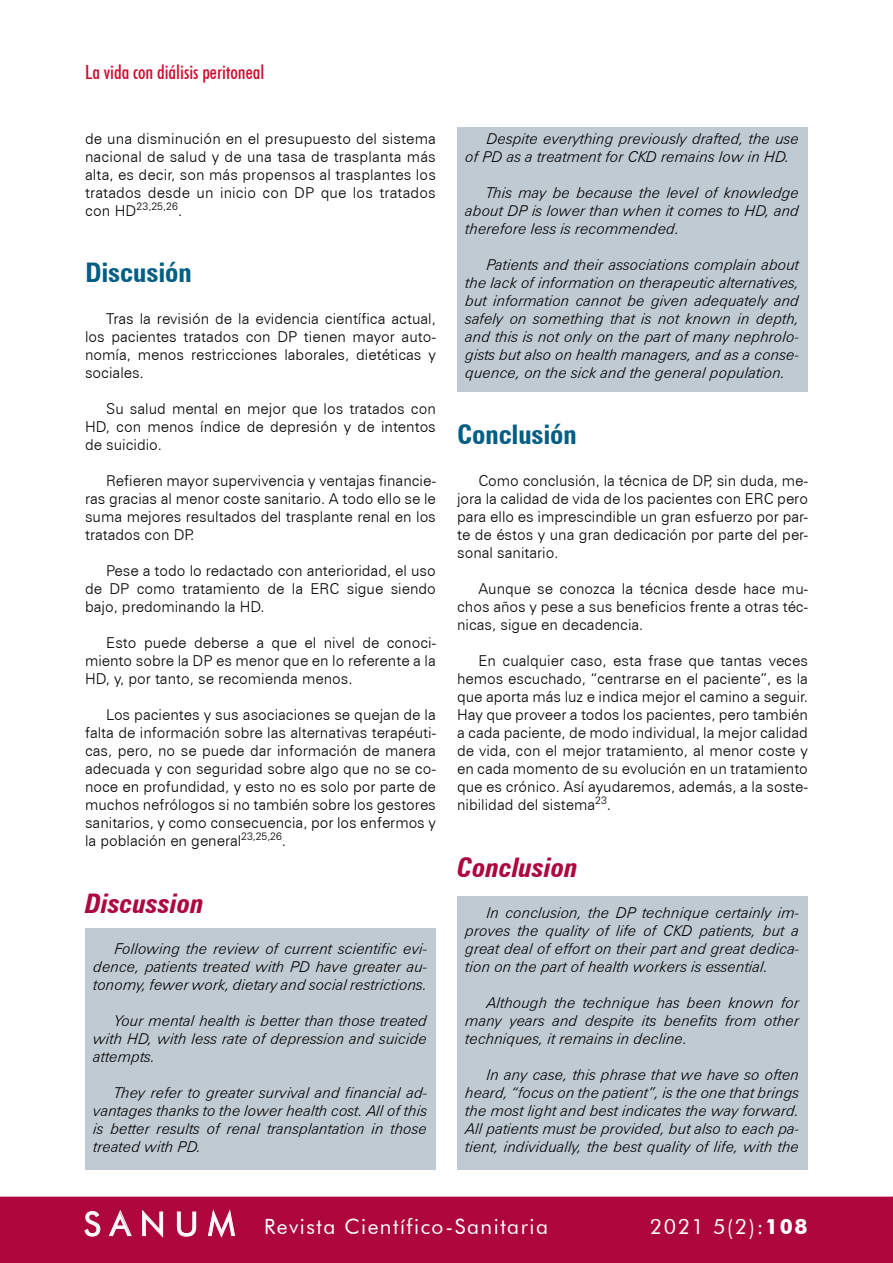
<style>
.page{position:relative;width:893px;height:1263px;background:#fff}
.page>*{position:absolute;margin:0;border:0;box-sizing:border-box;transform-origin:0 0}
.t1{font:italic 700 condensed 27px "Zurich BT";color:#ad073d}
.t2{font:700 condensed 27px "Zurich BT";color:#005e85}
.t3{font:21px "Futura BT";letter-spacing:.07em;color:#fff}
.t4{font:500 condensed 19.5px "Futura BT";color:#d00a2c}
.t5{font:300 15px/18px "Zurich BT";color:#000;text-align:justify}
.t6{font:italic 300 15px/18px "Zurich BT";color:#000;text-align:justify}
.t7{font:300 10.5px "Zurich BT";color:#000}
.s1{font-size:15px}
.s2{font-size:33px}
.s3{font-weight:700}
</style>
<div class="page">
<div style="left:0;top:1197px;width:893px;height:66px;background:#ad073d"></div>
<div style="left:85px;top:928px;width:351px;height:241px;background:#bfcad2"></div>
<div style="left:457px;top:896px;width:351px;height:273px;background:#bfcad2"></div>
<div style="left:457px;top:128px;width:351px;height:264px;background:#bfcad2"></div>
<h3 class="t4" style="left:85px;top:60px;width:181px">La vida con diálisis peritoneal</h3>
<p class="t5" style="left:85px;top:130px;width:352px">de una disminución en el presupuesto del sistema nacional de salud y de una tasa de trasplanta más alta, es decir, son más propensos al trasplantes los tratados desde un inicio con DP que los tratados</p>
<p class="t7" style="left:85px;top:200px;width:99px"><span class="s1">con HD</span>23,25,26<span class="s1">.</span></p>
<h1 class="t2" style="left:85px;top:256px;width:108px">Discusión</h1>
<p class="t5" style="left:85px;top:310px;width:352px;text-indent:21px">Tras la revisión de la evidencia científica actual, los pacientes tratados con DP tienen mayor auto&shy;nomía, menos restricciones laborales, dietéticas y sociales.</p>
<p class="t5" style="left:85px;top:400px;width:352px;text-indent:21px">Su salud mental en mejor que los tratados con HD, con menos índice de depresión y de intentos de suicidio.</p>
<p class="t5" style="left:85px;top:472px;width:352px;text-indent:21px">Refieren mayor supervivencia y ventajas financie&shy;ras gracias al menor coste sanitario. A todo ello se le suma mejores resultados del trasplante renal en los tratados con DP.</p>
<p class="t5" style="left:85px;top:562px;width:352px;text-indent:21px">Pese a todo lo redactado con anterioridad, el uso de DP como tratamiento de la ERC sigue siendo bajo, predominando la HD.</p>
<p class="t5" style="left:85px;top:634px;width:352px;text-indent:21px">Esto puede deberse a que el nivel de conoci&shy;miento sobre la DP es menor que en lo referente a la HD, y, por tanto, se recomienda menos.</p>
<p class="t5" style="left:85px;top:706px;width:352px;text-indent:21px">Los pacientes y sus asociaciones se quejan de la falta de información sobre las alternativas terapéuti&shy;cas, pero, no se puede dar información de manera adecuada y con seguridad sobre algo que no se co&shy;noce en profundidad, y esto no es solo por parte de muchos nefrólogos si no también sobre los gestores sanitarios, y como consecuencia, por los enfermos y la población en general<sup>23,25,26</sup>.</p>
<h1 class="t1" style="left:85px;top:886px;width:120px">Discussion</h1>
<p class="t6" style="left:94px;top:940px;width:336px;text-indent:21px">Following the review of current scientific evi&shy;dence, patients treated with PD have greater au&shy;tonomy, fewer work, dietary and social restrictions.</p>
<p class="t6" style="left:94px;top:1012px;width:335px;text-indent:21px">Your mental health is better than those treated with HD, with less rate of depression and suicide attempts.</p>
<p class="t6" style="left:94px;top:1084px;width:336px;text-indent:21px">They refer to greater survival and financial ad&shy;vantages thanks to the lower health cost. All of this is better results of renal transplantation in those treated with PD.</p>
<p class="t6" style="left:466px;top:130px;width:335px;text-indent:21px">Despite everything previously drafted, the use of PD as a treatment for CKD remains low in HD.</p>
<p class="t6" style="left:466px;top:184px;width:335px;text-indent:21px">This may be because the level of knowledge about DP is lower than when it comes to HD, and therefore less is recommended.</p>
<p class="t6" style="left:466px;top:256px;width:336px;text-indent:21px">Patients and their associations complain about the lack of information on therapeutic alternatives, but information cannot be given adequately and safely on something that is not known in depth, and this is not only on the part of many nephrolo&shy;gists but also on health managers, and as a conse&shy;quence, on the sick and the general population.</p>
<h1 class="t2" style="left:457px;top:418px;width:121px">Conclusión</h1>
<p class="t5" style="left:457px;top:472px;width:352px;text-indent:21px">Como conclusión, la técnica de DP, sin duda, me&shy;jora la calidad de vida de los pacientes con ERC pero para ello es imprescindible un gran esfuerzo por par&shy;te de éstos y una gran dedicación por parte del per&shy;sonal sanitario.</p>
<p class="t5" style="left:457px;top:580px;width:352px;text-indent:21px">Aunque se conozca la técnica desde hace mu&shy;chos años y pese a sus beneficios frente a otras téc&shy;nicas, sigue en decadencia.</p>
<p class="t5" style="left:457px;top:652px;width:352px;text-indent:21px">En cualquier caso, esta frase que tantas veces hemos escuchado, “centrarse en el paciente”, es la que aporta más luz e indica mejor el camino a seguir.<br>Hay que proveer a todos los pacientes, pero también a cada paciente, de modo individual, la mejor calidad de vida, con el mejor tratamiento, al menor coste y en cada momento de su evolución en un tratamiento que es crónico. Así ayudaremos, además, a la soste&shy;nibilidad del sistema<sup>23</sup>.</p>
<h1 class="t1" style="left:457px;top:850px;width:122px">Conclusion</h1>
<p class="t6" style="left:466px;top:904px;width:336px;text-indent:21px">In conclusion, the DP technique certainly im&shy;proves the quality of life of CKD patients, but a great deal of effort on their part and great dedica&shy;tion on the part of health workers is essential.</p>
<p class="t6" style="left:466px;top:994px;width:335px;text-indent:21px">Although the technique has been known for many years and despite its benefits from other techniques, it remains in decline.</p>
<p class="t6" style="left:466px;top:1066px;width:336px;text-indent:21px">In any case, this phrase that we have so often heard, “focus on the patient”, is the one that brings the most light and best indicates the way forward.<br>All patients must be provided, but also to each pa&shy;tient, individually, the best quality of life, with the</p>
<h2 class="t3" style="left:84px;top:1214px;width:466px"><span class="s2">S A N U M</span> Revista Científico-Sanitaria</h2>
<h2 class="t3" style="left:650px;top:1214px;width:159px">2021 5(2):<span class="s3">108</span></h2>
</div>
